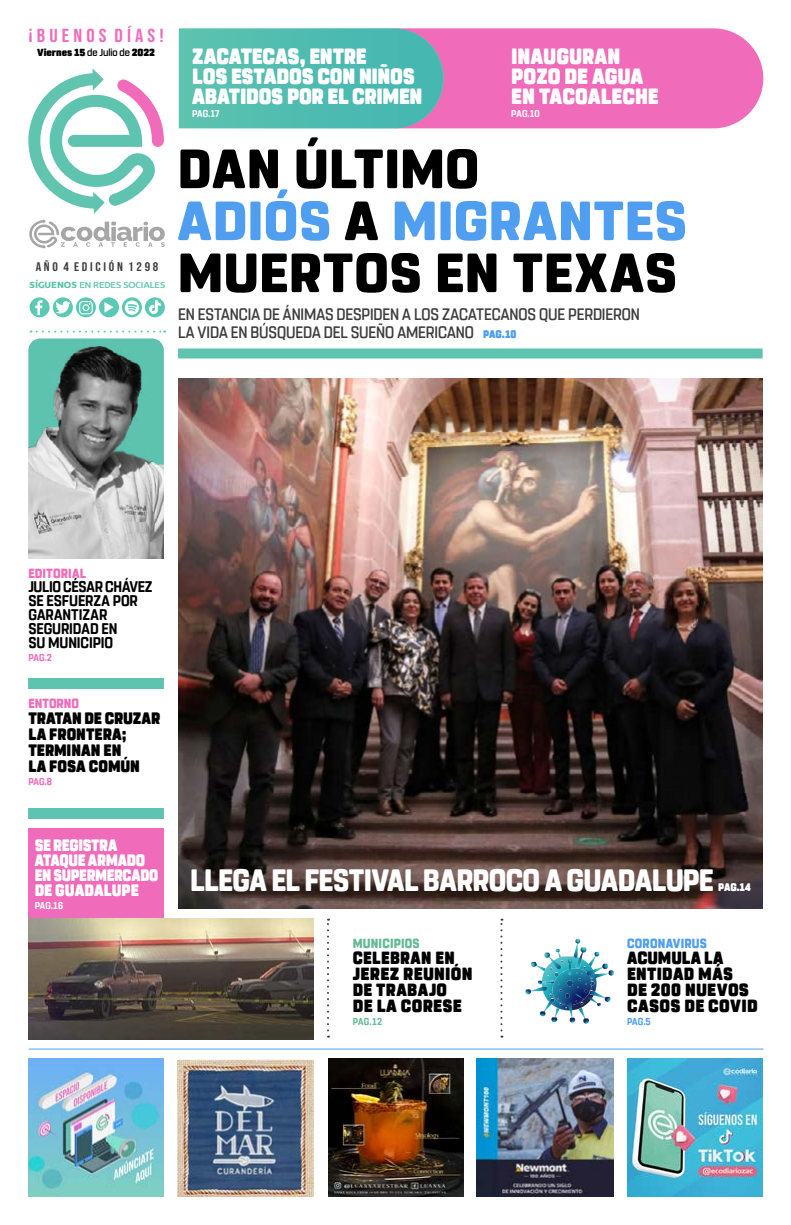
<style>
.page{position:relative;width:791px;height:1225px;background:#fff}
.page>*{position:absolute;margin:0;border:0;box-sizing:border-box;transform-origin:0 0}
.t1{font:800 55px/52px "Rohn Rounded";letter-spacing:.01em;color:#000}
.t2{font:800 30.8px "Rohn Rounded";letter-spacing:-.025em;color:#fff;scale:.91 1}
.t3{font:900 22px/20px "Rohn Rounded";letter-spacing:-.01em;color:#fff;scale:.91 1}
.t4{font:18.8px "Bebas Neue";color:#f06bba;scale:1.1 1}
.t5{font:900 17.6px/16px "Rohn Rounded";letter-spacing:.015em;color:#000;scale:.91 1}
.t6{font:500 16.5px/18px "Rohn Rounded";letter-spacing:-.005em;color:#3d3d3d;scale:.91 1}
.t7{font:900 16.5px/15px "Rohn Rounded";letter-spacing:-.02em;color:#fff;scale:.88 1}
.t8{font:900 16.5px/16px "Rohn Rounded";color:#000;scale:.91 1}
.t9{font:700 15.4px/14px "Rohn Rounded";letter-spacing:-.005em;color:#000;scale:.91 1}
.t10{font:800 13.2px "Rohn Rounded";letter-spacing:.015em;color:#4f9ef0;scale:.91 1}
.t11{font:800 13.2px "Rohn Rounded";letter-spacing:.015em;color:#63ba94;scale:.91 1}
.t12{font:800 13.2px "Rohn Rounded";letter-spacing:.005em;color:#f06bba;scale:.92 1}
.t13{font:800 13.2px "Rohn Rounded";letter-spacing:.005em;color:#f06bba;scale:.91 1}
.t14{font:12.5px "Bebas Neue";color:#3d3d3d;scale:1.1 1}
.t15{font:900 11px "Rohn Rounded";color:#fff;scale:.91 1}
.t16{font:900 10.2px "Rohn Rounded";letter-spacing:-.005em;color:#000}
.t17{font:700 9.9px "Rohn Rounded";color:#fff;scale:.91 1}
.t18{font:700 9.9px "Rohn Rounded";color:#f06bba;scale:.91 1}
.t19{font:700 9.9px "Rohn Rounded";color:#63ba94;scale:.91 1}
.t20{font:700 9.9px "Rohn Rounded";color:#4f9ef0;scale:.91 1}
.t21{font:9.6px "Concord";letter-spacing:-.01em;color:#5ec4af}
.s1{font-weight:500}
.s2{font-weight:700}
.s3{color:#4f9ef0}
.s4{font-weight:900;font-size:11px;color:#4f9ef0}
</style>
<div class="page">
<hr style="left:29px;top:1048px;width:734px;height:1px;background:#4f9ef0">
<svg style="left:31px;top:330px;width:134px;height:2px"></svg>
<svg style="left:500px;top:918px;width:2px;height:119px"></svg>
<svg style="left:327px;top:918px;width:2px;height:119px"></svg>
<img style="left:28px;top:338px;width:136px;height:220px">
<img style="left:28px;top:1058px;width:136px;height:138px">
<img style="left:627px;top:1058px;width:135px;height:138px">
<img style="left:476px;top:1058px;width:137px;height:138px">
<img style="left:328px;top:1058px;width:136px;height:138px">
<img style="left:178px;top:1059px;width:135px;height:137px">
<svg style="left:28px;top:68px;width:137px;height:181px"></svg>
<div style="left:30px;top:297px;width:20px;height:20px;background:#5cc9b5;border-radius:50%"></div>
<svg style="left:35px;top:300px;width:8px;height:15px"></svg>
<svg style="left:53px;top:297px;width:20px;height:20px"></svg>
<svg style="left:55px;top:301px;width:15px;height:12px"></svg>
<svg style="left:76px;top:297px;width:20px;height:20px"></svg>
<svg style="left:79px;top:301px;width:14px;height:13px"></svg>
<div style="left:99px;top:297px;width:20px;height:20px;background:#5cc9b5;border-radius:50%"></div>
<svg style="left:122px;top:297px;width:20px;height:20px"></svg>
<svg style="left:145px;top:297px;width:20px;height:20px"></svg>
<svg style="left:104px;top:302px;width:10px;height:11px"></svg>
<svg style="left:125px;top:300px;width:14px;height:15px"></svg>
<svg style="left:149px;top:300px;width:12px;height:14px"></svg>
<svg style="left:178px;top:28px;width:585px;height:100px;background:#ab91b7"></svg>
<div style="left:28px;top:808px;width:136px;height:10px;background:#5ec4af"></div>
<div style="left:28px;top:678px;width:136px;height:10px;background:#5ec4af"></div>
<div style="left:28px;top:828px;width:135px;height:210px;background:#f06bba"></div>
<img style="left:28px;top:918px;width:285px;height:121px">
<svg style="left:525px;top:939px;width:89px;height:85px"></svg>
<div style="left:178px;top:348px;width:585px;height:10px;background:#5ec4af"></div>
<img style="left:178px;top:378px;width:584px;height:530px">
<p class="t4" style="left:28px;top:25px;width:125px">¡ B U E N O S D Í A S !</p>
<p class="t16" style="left:37px;top:47px;width:119px">Viernes 15 <span class="s1">de Julio de</span> 2022</p>
<p class="t14" style="left:36px;top:259px;width:113px">A Ñ O 4 E D I C I Ó N 1 2 9 8</p>
<p class="t21" style="left:30px;top:279px;width:137px"><span class="s2">SÍGUENOS</span> EN REDES SOCIALES</p>
<h3 class="t3" style="left:192px;top:47px;width:255px">ZACATECAS, ENTRE<br>LOS ESTADOS CON NIÑOS<br>ABATIDOS POR EL CRIMEN</h3>
<p class="t17" style="left:192px;top:108px;width:31px">PAG.17</p>
<h3 class="t3" style="left:511px;top:47px;width:163px">INAUGURAN<br>POZO DE AGUA<br>EN TACOALECHE</h3>
<p class="t17" style="left:511px;top:108px;width:33px">PAG.10</p>
<h1 class="t1" style="left:178px;top:143px;width:511px">DAN ÚLTIMO<br><span class="s3">ADIÓS</span> A <span class="s3">MIGRANTES<br></span>MUERTOS EN TEXAS</h1>
<p class="t6" style="left:178px;top:306px;width:509px">EN ESTANCIA DE ÁNIMAS DESPIDEN A LOS ZACATECANOS QUE PERDIERON<br>LA VIDA EN BÚSQUEDA DEL SUEÑO AMERICANO <span class="s4">PAG.10</span></p>
<p class="t12" style="left:28px;top:566px;width:64px">EDITORIAL</p>
<p class="t9" style="left:28px;top:580px;width:138px">JULIO CÉSAR CHÁVEZ<br>SE ESFUERZA POR<br>GARANTIZAR<br>SEGURIDAD EN<br>SU MUNICIPIO</p>
<p class="t18" style="left:28px;top:652px;width:27px">PAG.2</p>
<p class="t13" style="left:28px;top:696px;width:57px">ENTORNO</p>
<p class="t8" style="left:28px;top:710px;width:146px">TRATAN DE CRUZAR<br>LA FRONTERA;<br>TERMINAN EN<br>LA FOSA COMÚN</p>
<p class="t18" style="left:28px;top:776px;width:28px">PAG.8</p>
<p class="t7" style="left:35px;top:837px;width:142px">SE REGISTRA<br>ATAQUE ARMADO<br>EN SUPERMERCADO<br>DE GUADALUPE</p>
<p class="t17" style="left:35px;top:899px;width:33px">PAG.16</p>
<h2 class="t2" style="left:190px;top:862px;width:577px">LLEGA EL FESTIVAL BARROCO A GUADALUPE</h2>
<p class="t15" style="left:718px;top:880px;width:37px">PAG.14</p>
<p class="t11" style="left:353px;top:936px;width:75px">MUNICIPIOS</p>
<p class="t5" style="left:353px;top:950px;width:133px">CELEBRAN EN<br>JEREZ REUNIÓN<br>DE TRABAJO<br>DE LA CORESE</p>
<p class="t19" style="left:353px;top:1016px;width:34px">PAG.12</p>
<p class="t10" style="left:627px;top:936px;width:89px">CORONAVIRUS</p>
<p class="t5" style="left:627px;top:950px;width:145px">ACUMULA LA<br>ENTIDAD MÁS<br>DE 200 NUEVOS<br>CASOS DE COVID</p>
<p class="t20" style="left:627px;top:1016px;width:28px">PAG.5</p>
</div>
